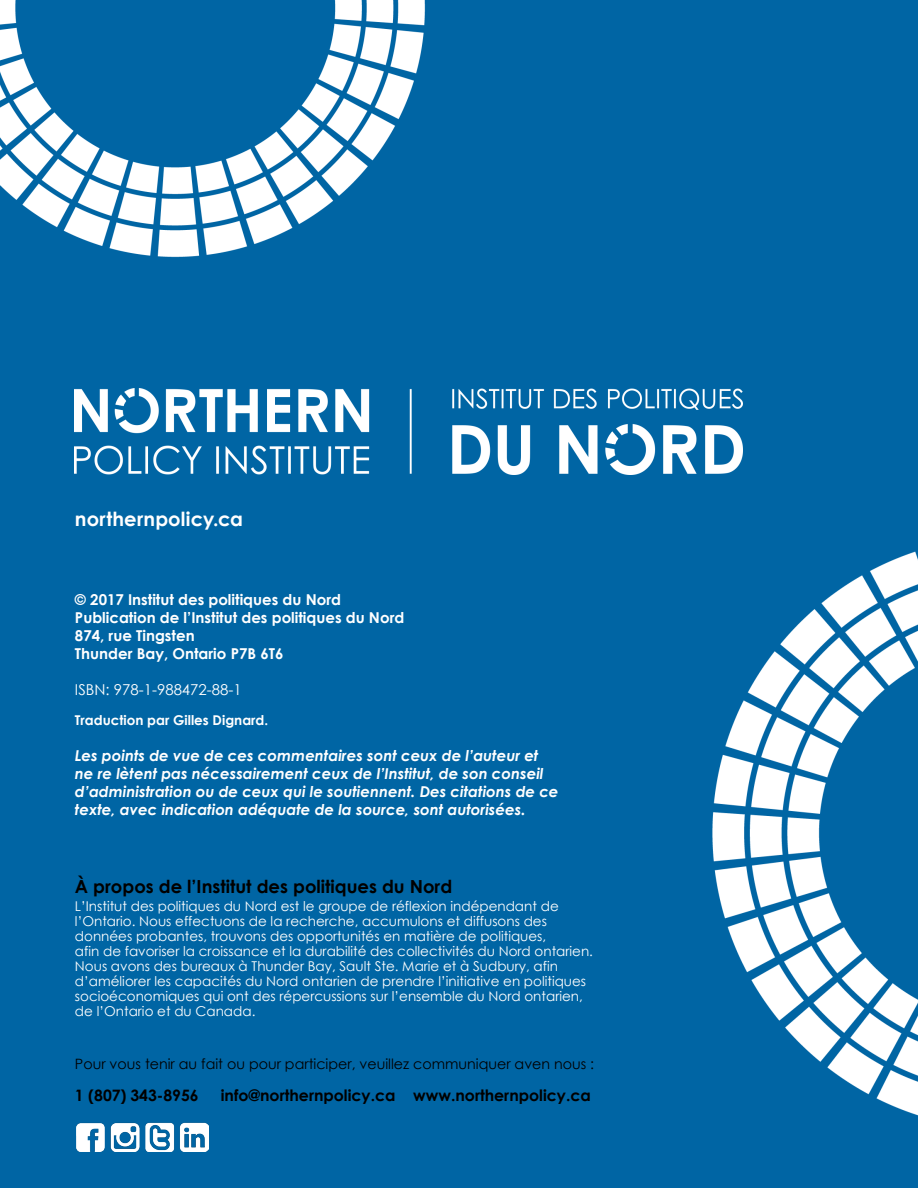
<style>
.page{position:relative;width:918px;height:1188px;background:#0065a4}
.page>*{position:absolute;margin:0;border:0;box-sizing:border-box;transform-origin:0 0}
.Pull_quote{font:700 19.5px "Century Gothic";letter-spacing:.01em;color:#fff}
.Pull_quote-2{font:700 18px "Century Gothic";color:#000}
.Pull_quote-3{font:700 15.75px "Century Gothic";color:#000}
.Pull_quote-4{font:italic 700 15px/18px "Century Gothic";color:#fff}
.Pull_quote-5{font:700 15px/18px "Century Gothic";color:#fff}
.Pull_quote-6{font:15px "Century Gothic";color:#fff}
.Pull_quote-7{font:14.25px "Century Gothic";color:#000}
.Pull_quote-8{font:13.5px/15px "Century Gothic";color:#fff}
.Pull_quote-9{font:700 13.5px "Century Gothic";color:#fff}
</style>
<div class="page">
<img style="left:75px;top:389px;width:668px;height:85px">
<img style="left:77px;top:1122px;width:132px;height:29px">
<img style="left:712px;top:551px;width:206px;height:565px">
<img style="left:0;top:0;width:425px;height:257px">
<p class="Pull_quote" style="left:75px;top:504px;width:170px">northernpolicy.ca</p>
<p class="Pull_quote-5" style="left:75px;top:590px;width:331px">© 2017 Institut des politiques du Nord Publication de l’Institut des politiques du Nord 874, rue Tingsten<br>Thunder Bay, Ontario P7B 6T6</p>
<p class="Pull_quote-6" style="left:75px;top:679px;width:168px">ISBN: 978-1-988472-88-1</p>
<p class="Pull_quote-9" style="left:75px;top:710px;width:195px">Traduction par Gilles Dignard.</p>
<p class="Pull_quote-4" style="left:75px;top:746px;width:485px">Les points de vue de ces commentaires sont ceux de l’auteur et ne re lètent pas nécessairement ceux de l’Institut, de son conseil d’administration ou de ceux qui le soutiennent. Des citations de ce texte, avec indication adéquate de la source, sont autorisées.</p>
<p class="Pull_quote-2" style="left:75px;top:872px;width:379px">À propos de l’Institut des politiques du Nord</p>
<p class="Pull_quote-8" style="left:75px;top:898px;width:520px">L’Institut des politiques du Nord est le groupe de réflexion indépendant de l’Ontario. Nous effectuons de la recherche, accumulons et diffusons des données probantes, trouvons des opportunités en matière de politiques,<br>afin de favoriser la croissance et la durabilité des collectivités du Nord ontarien.<br>Nous avons des bureaux à Thunder Bay, Sault Ste. Marie et à Sudbury, afin d’améliorer les capacités du Nord ontarien de prendre l’initiative en politiques socioéconomiques qui ont des répercussions sur l’ensemble du Nord ontarien, de l’Ontario et du Canada.</p>
<p class="Pull_quote-7" style="left:75px;top:1054px;width:521px">Pour vous tenir au fait ou pour participer, veuillez communiquer aven nous :</p>
<p class="Pull_quote-3" style="left:75px;top:1084px;width:125px">1 (807) 343-8956</p>
<p class="Pull_quote-3" style="left:221px;top:1084px;width:372px">info@northernpolicy.ca www.northernpolicy.ca</p>
</div>
